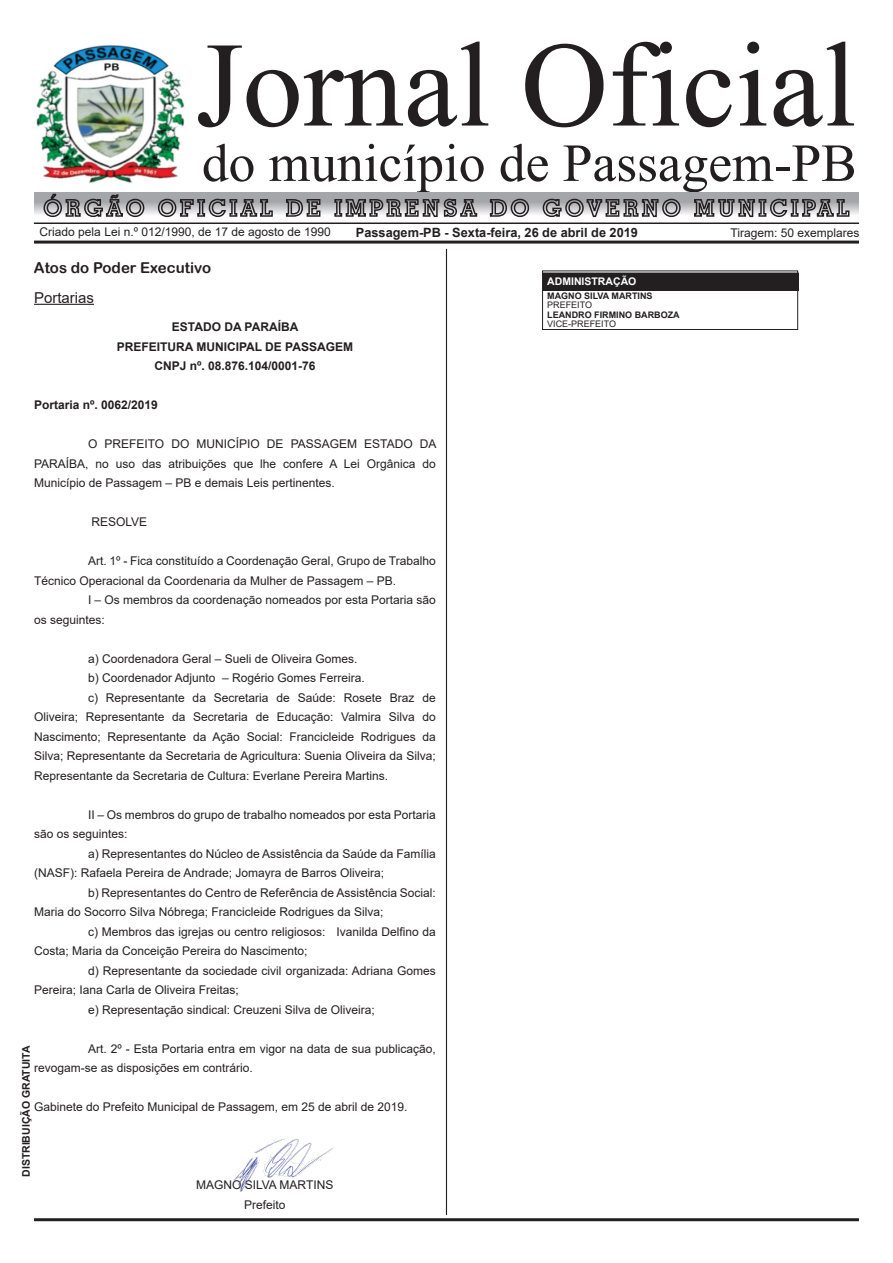
<style>
.page{position:relative;width:893px;height:1263px;background:#fff}
.page>*{position:absolute;margin:0;border:0;box-sizing:border-box;transform-origin:0 0}
.t1{font:156.15px "Kokila";color:#231f20}
.t2{font:69.15px "Kokila";color:#231f20}
.t3{font:15px "Arial Rounded MT Bold";color:#231f20}
.t4{font:15px "Arial";color:#231f20}
.t5{font:700 12.75px "Arial";color:#231f20}
.t6{font:12px/19.5px "Arial";color:#231f20}
.t7{font:700 12px "Arial";color:#231f20}
.t8{font:700 10.5px "Arial";color:#231f20}
.t9{font:700 10.5px "Arial";color:#fff}
.t10{font:700 9px "Arial";color:#231f20}
.t11{font:9px "Arial";color:#231f20}
</style>
<div class="page">
<img style="left:36px;top:45px;width:149px;height:138px">
<hr style="left:34px;top:1218px;width:825px;height:3px;background:#231f20">
<hr style="left:446px;top:249px;width:1px;height:966px;background:#231f20">
<hr style="left:34px;top:241px;width:825px;height:3px;background:#231f20">
<svg style="left:34px;top:192px;width:825px;height:22px;background:#adaeb2"></svg>
<svg style="left:43px;top:193px;width:102px;height:25px;background:#929294"></svg>
<svg style="left:157px;top:198px;width:117px;height:20px;background:#949394"></svg>
<svg style="left:285px;top:198px;width:36px;height:19px"></svg>
<svg style="left:334px;top:194px;width:144px;height:24px;background:#8e8d8f"></svg>
<svg style="left:489px;top:198px;width:41px;height:20px"></svg>
<svg style="left:542px;top:198px;width:140px;height:20px;background:#919092"></svg>
<svg style="left:693px;top:194px;width:157px;height:24px;background:#929193"></svg>
<hr style="left:34px;top:222px;width:825px;height:2px;background:#231f20">
<hr style="left:34px;top:304px;width:60px;height:1px;background:#231f20">
<div style="left:543px;top:273px;width:255px;height:17px;background:#231f20"></div>
<div style="left:543px;top:273px;width:256px;height:18px;border:1px solid #231f20"></div>
<div style="left:542px;top:271px;width:256px;height:59px;border:1px solid #231f20"></div>
<img style="left:233px;top:1138px;width:101px;height:53px">
<p class="t1" style="left:195px;top:-8px;width:662px">Jornal Oficial</p>
<p class="t2" style="left:202px;top:122px;width:656px">do município de Passagem-PB</p>
<p class="t6" style="left:40px;top:222px;width:293px">Criado pela Lei n.º 012/1990, de 17 de agosto de 1990</p>
<p class="t5" style="left:356px;top:224px;width:284px">Passagem-PB - Sexta-feira, 26 de abril de 2019</p>
<p class="t6" style="left:730px;top:222px;width:130px">Tiragem: 50 exemplares</p>
<p class="t3" style="left:34px;top:259px;width:179px">Atos do Poder Executivo</p>
<p class="t4" style="left:34px;top:287px;width:62px">Portarias</p>
<p class="t7" style="left:172px;top:319px;width:128px">ESTADO DA PARAÍBA</p>
<p class="t7" style="left:117px;top:338px;width:238px">PREFEITURA MUNICIPAL DE PASSAGEM</p>
<p class="t7" style="left:154px;top:358px;width:163px">CNPJ nº. 08.876.104/0001-76</p>
<p class="t7" style="left:34px;top:397px;width:125px">Portaria nº. 0062/2019</p>
<p class="t6" style="left:34px;top:434px;width:404px;text-align:justify;text-indent:54px">O PREFEITO DO MUNICÍPIO DE PASSAGEM ESTADO DA PARAÍBA, no uso das atribuições que lhe confere A Lei Orgânica do Município de Passagem – PB e demais Leis pertinentes.</p>
<p class="t6" style="left:91px;top:512px;width:57px">RESOLVE</p>
<p class="t6" style="left:34px;top:551px;width:403px;text-indent:54px">Art. 1º - Fica constituído a Coordenação Geral, Grupo de Trabalho<br>Técnico Operacional da Coordenaria da Mulher de Passagem – PB.</p>
<p class="t6" style="left:34px;top:590px;width:403px;text-indent:54px">I – Os membros da coordenação nomeados por esta Portaria são os seguintes:</p>
<p class="t6" style="left:88px;top:649px;width:271px">a) Coordenadora Geral – Sueli de Oliveira Gomes.</p>
<p class="t6" style="left:88px;top:668px;width:278px">b) Coordenador Adjunto – Rogério Gomes Ferreira.</p>
<p class="t6" style="left:34px;top:688px;width:403px;text-align:justify;text-indent:54px">c) Representante da Secretaria de Saúde: Rosete Braz de Oliveira; Representante da Secretaria de Educação: Valmira Silva do Nascimento; Representante da Ação Social: Francicleide Rodrigues da Silva; Representante da Secretaria de Agricultura: Suenia Oliveira da Silva; Representante da Secretaria de Cultura: Everlane Pereira Martins.</p>
<p class="t6" style="left:34px;top:805px;width:403px;text-indent:54px">II – Os membros do grupo de trabalho nomeados por esta Portaria são os seguintes:</p>
<p class="t6" style="left:34px;top:844px;width:403px;text-indent:54px">a) Representantes do Núcleo de Assistência da Saúde da Família (NASF): Rafaela Pereira de Andrade; Jomayra de Barros Oliveira;</p>
<p class="t6" style="left:34px;top:883px;width:403px;text-indent:54px">b) Representantes do Centro de Referência de Assistência Social:<br>Maria do Socorro Silva Nóbrega; Francicleide Rodrigues da Silva;</p>
<p class="t6" style="left:34px;top:922px;width:403px;text-indent:54px">c) Membros das igrejas ou centro religiosos: Ivanilda Delfino da<br>Costa; Maria da Conceição Pereira do Nascimento;</p>
<p class="t6" style="left:34px;top:961px;width:403px;text-indent:54px">d) Representante da sociedade civil organizada: Adriana Gomes<br>Pereira; Iana Carla de Oliveira Freitas;</p>
<p class="t6" style="left:88px;top:1000px;width:288px">e) Representação sindical: Creuzeni Silva de Oliveira;</p>
<p class="t6" style="left:34px;top:1039px;width:403px;text-indent:54px">Art. 2º - Esta Portaria entra em vigor na data de sua publicação, revogam-se as disposições em contrário.</p>
<p class="t6" style="left:34px;top:1097px;width:375px">Gabinete do Prefeito Municipal de Passagem, em 25 de abril de 2019.</p>
<p class="t8" style="left:19px;top:1177px;width:133px;rotate:-90deg">DISTRIBUIÇÃO GRATUITA</p>
<p class="t6" style="left:196px;top:1175px;width:139px">MAGNO SILVA MARTINS</p>
<p class="t6" style="left:244px;top:1195px;width:43px">Prefeito</p>
<p class="t9" style="left:547px;top:274px;width:91px">ADMINISTRAÇÃO</p>
<p class="t10" style="left:547px;top:289px;width:107px">MAGNO SILVA MARTINS</p>
<p class="t11" style="left:547px;top:298px;width:46px">PREFEITO</p>
<p class="t10" style="left:547px;top:309px;width:134px">LEANDRO FIRMINO BARBOZA</p>
<p class="t11" style="left:547px;top:318px;width:70px">VICE-PREFEITO</p>
</div>
